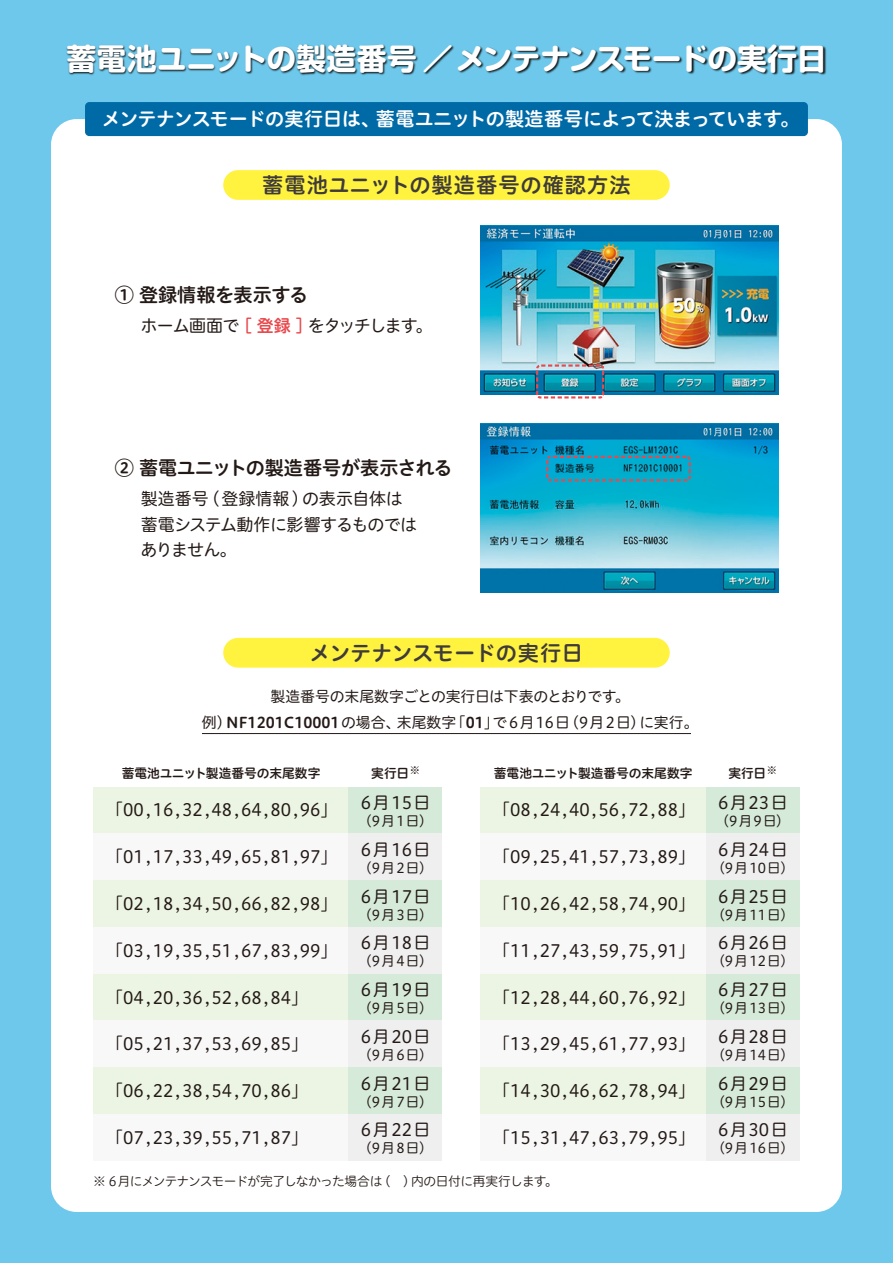
<style>
.page{position:relative;width:893px;height:1263px;background:#6dc8eb}
.page>*{position:absolute;margin:0;border:0;box-sizing:border-box;transform-origin:0 0}
.t1{font:700 29.7px "Soft Go Std";letter-spacing:-.015em;color:#fff}
.t2{font:21.3px "Hiragino UD Sans R Std W6";letter-spacing:.045em;color:#3f3b3a}
.t3{font:21.3px "Hiragino UD Sans R Std W6";letter-spacing:-.025em;color:#3f3b3a}
.t4{font:19.2px "Hiragino UD Sans R Std W6";letter-spacing:-.035em;color:#fff}
.t5{font:19.2px "Hiragino UD Sans R Std W6";letter-spacing:-.02em;color:#231916}
.t6{font:16.95px "Hiragino UD Sans R Std W4";color:#231916}
.t7{font:16.95px/25.5px "Hiragino UD Sans R Std W4";letter-spacing:-.03em;color:#231916}
.t8{font:16.95px "Hiragino UD Sans R Std W4";letter-spacing:-.07em;color:#231916}
.t9{font:14.85px/25.5px "Hiragino UD Sans R Std W4";color:#231916;text-align:center}
.t10{font:13.65px "Hiragino UD Sans R Std W4";letter-spacing:.09em;color:#231916}
.t11{font:12.75px "Hiragino UD Sans R Std W6";color:#231916}
.t12{font:12.75px "Hiragino UD Sans R Std W3";letter-spacing:-.055em;color:#231916}
.s1{font-family:"Hiragino UD Sans R Std W6";color:#e9484d}
.s2{font-family:"Hiragino UD Sans R Std W6"}
</style>
<div class="page">
<div style="left:51px;top:119px;width:791px;height:1093px;background:#fff;border-radius:26px"></div>
<img style="left:480px;top:225px;width:298px;height:169px">
<svg style="left:536px;top:364px;width:68px;height:34px;background:#4c91aa"></svg>
<img style="left:480px;top:424px;width:298px;height:168px">
<svg style="left:546px;top:456px;width:145px;height:25px;background:#1a95b3"></svg>
<div style="left:223px;top:170px;width:447px;height:30px;background:#fff340;border-radius:15px"></div>
<div style="left:223px;top:638px;width:447px;height:30px;background:#fff340;border-radius:15px"></div>
<img style="left:66px;top:44px;width:761px;height:32px">
<div style="left:85px;top:102px;width:723px;height:34px;background:#006aa7;border-radius:4px"></div>
<div style="left:480px;top:787px;width:226px;height:46px;background:#ecf5e3"></div>
<div style="left:480px;top:833px;width:226px;height:47px;background:#f8f8f8"></div>
<div style="left:480px;top:880px;width:226px;height:47px;background:#ecf5e3"></div>
<div style="left:480px;top:927px;width:226px;height:47px;background:#f8f8f8"></div>
<div style="left:480px;top:974px;width:226px;height:46px;background:#ecf5e3"></div>
<div style="left:480px;top:1020px;width:226px;height:47px;background:#f8f8f8"></div>
<div style="left:480px;top:1067px;width:226px;height:47px;background:#ecf5e3"></div>
<div style="left:480px;top:1114px;width:226px;height:47px;background:#f8f8f8"></div>
<div style="left:706px;top:787px;width:93px;height:46px;background:#d5ead8"></div>
<div style="left:706px;top:833px;width:93px;height:47px;background:#efeff0"></div>
<div style="left:706px;top:880px;width:93px;height:47px;background:#d5ead8"></div>
<div style="left:706px;top:927px;width:93px;height:47px;background:#efeff0"></div>
<div style="left:706px;top:974px;width:93px;height:46px;background:#d5ead8"></div>
<div style="left:706px;top:1020px;width:93px;height:47px;background:#efeff0"></div>
<div style="left:706px;top:1067px;width:93px;height:47px;background:#d5ead8"></div>
<div style="left:706px;top:1114px;width:93px;height:47px;background:#efeff0"></div>
<div style="left:94px;top:787px;width:255px;height:46px;background:#ecf5e3"></div>
<div style="left:94px;top:833px;width:255px;height:47px;background:#f8f8f8"></div>
<div style="left:94px;top:880px;width:255px;height:47px;background:#ecf5e3"></div>
<div style="left:94px;top:927px;width:255px;height:47px;background:#f8f8f8"></div>
<div style="left:94px;top:974px;width:255px;height:46px;background:#ecf5e3"></div>
<div style="left:94px;top:1020px;width:255px;height:47px;background:#f8f8f8"></div>
<div style="left:94px;top:1067px;width:255px;height:47px;background:#ecf5e3"></div>
<div style="left:94px;top:1114px;width:255px;height:47px;background:#f8f8f8"></div>
<div style="left:349px;top:787px;width:93px;height:46px;background:#d5ead8"></div>
<div style="left:349px;top:833px;width:93px;height:47px;background:#efeff0"></div>
<div style="left:349px;top:880px;width:93px;height:47px;background:#d5ead8"></div>
<div style="left:349px;top:927px;width:93px;height:47px;background:#efeff0"></div>
<div style="left:349px;top:974px;width:93px;height:46px;background:#d5ead8"></div>
<div style="left:349px;top:1020px;width:93px;height:47px;background:#efeff0"></div>
<div style="left:349px;top:1067px;width:93px;height:47px;background:#d5ead8"></div>
<div style="left:349px;top:1114px;width:93px;height:47px;background:#efeff0"></div>
<hr style="left:202px;top:733px;width:489px;height:1px;background:#231916">
<h1 class="t1" style="left:67px;top:38px;width:761px">蓄電池ユニットの製造番号／メンテナンスモードの実行日</h1>
<p class="t4" style="left:102px;top:104px;width:699px">メンテナンスモードの実行日は、蓄電ユニットの製造番号によって決まっています。</p>
<p class="t2" style="left:262px;top:169px;width:370px">蓄電池ユニットの製造番号の確認方法</p>
<p class="t5" style="left:115px;top:280px;width:195px">① 登録情報を表示する</p>
<p class="t8" style="left:115px;top:313px;width:320px">　 ホーム画面で <span class="s1">[ 登録 ]</span> をタッチします。</p>
<p class="t5" style="left:115px;top:453px;width:339px">② 蓄電ユニットの製造番号が表示される</p>
<p class="t7" style="left:115px;top:485px;width:304px">　 製造番号(登録情報)の表示自体は　 蓄電システム動作に影響するものでは　 ありません。</p>
<p class="t3" style="left:310px;top:636px;width:275px">メンテナンスモードの実行日</p>
<p class="t9" style="left:202px;top:683px;width:498px">製造番号の末尾数字ごとの実行日は下表のとおりです。<br>例）<span class="s2">NF1201C10001</span>の場合、末尾数字「<span class="s2">01</span>」で6月16日（9月2日）に実行。</p>
<p class="t11" style="left:122px;top:764px;width:200px">蓄電池ユニット製造番号の末尾数字</p>
<p class="t6" style="left:106px;top:797px;width:233px">「00,16,32,48,64,80,96」</p>
<p class="t6" style="left:106px;top:844px;width:233px">「01,17,33,49,65,81,97」</p>
<p class="t6" style="left:106px;top:891px;width:233px">「02,18,34,50,66,82,98」</p>
<p class="t6" style="left:106px;top:938px;width:233px">「03,19,35,51,67,83,99」</p>
<p class="t6" style="left:106px;top:984px;width:203px">「04,20,36,52,68,84」</p>
<p class="t6" style="left:106px;top:1031px;width:203px">「05,21,37,53,69,85」</p>
<p class="t6" style="left:106px;top:1078px;width:203px">「06,22,38,54,70,86」</p>
<p class="t6" style="left:106px;top:1125px;width:203px">「07,23,39,55,71,87」</p>
<p class="t11" style="left:371px;top:764px;width:50px">実行日<sup>※</sup></p>
<p class="t6" style="left:361px;top:790px;width:71px">6月15日</p>
<p class="t10" style="left:358px;top:811px;width:76px">（9月1日）</p>
<p class="t6" style="left:361px;top:837px;width:71px">6月16日</p>
<p class="t10" style="left:358px;top:857px;width:76px">（9月2日）</p>
<p class="t6" style="left:361px;top:883px;width:71px">6月17日</p>
<p class="t10" style="left:358px;top:904px;width:76px">（9月3日）</p>
<p class="t6" style="left:361px;top:930px;width:71px">6月18日</p>
<p class="t10" style="left:358px;top:951px;width:76px">（9月4日）</p>
<p class="t6" style="left:361px;top:977px;width:71px">6月19日</p>
<p class="t10" style="left:358px;top:998px;width:76px">（9月5日）</p>
<p class="t6" style="left:361px;top:1024px;width:71px">6月20日</p>
<p class="t10" style="left:358px;top:1044px;width:76px">（9月6日）</p>
<p class="t6" style="left:361px;top:1070px;width:71px">6月21日</p>
<p class="t10" style="left:358px;top:1091px;width:76px">（9月7日）</p>
<p class="t6" style="left:361px;top:1117px;width:71px">6月22日</p>
<p class="t10" style="left:358px;top:1138px;width:76px">（9月8日）</p>
<p class="t11" style="left:494px;top:764px;width:200px">蓄電池ユニット製造番号の末尾数字</p>
<p class="t11" style="left:728px;top:764px;width:50px">実行日<sup>※</sup></p>
<p class="t6" style="left:718px;top:790px;width:71px">6月23日</p>
<p class="t10" style="left:715px;top:811px;width:76px">（9月9日）</p>
<p class="t6" style="left:718px;top:837px;width:71px">6月24日</p>
<p class="t10" style="left:711px;top:857px;width:84px">（9月10日）</p>
<p class="t6" style="left:718px;top:883px;width:71px">6月25日</p>
<p class="t10" style="left:711px;top:904px;width:84px">（9月11日）</p>
<p class="t6" style="left:718px;top:930px;width:71px">6月26日</p>
<p class="t10" style="left:711px;top:951px;width:84px">（9月12日）</p>
<p class="t6" style="left:718px;top:977px;width:71px">6月27日</p>
<p class="t10" style="left:711px;top:998px;width:84px">（9月13日）</p>
<p class="t6" style="left:718px;top:1024px;width:71px">6月28日</p>
<p class="t10" style="left:711px;top:1044px;width:84px">（9月14日）</p>
<p class="t6" style="left:718px;top:1070px;width:71px">6月29日</p>
<p class="t10" style="left:711px;top:1091px;width:84px">（9月15日）</p>
<p class="t6" style="left:718px;top:1117px;width:71px">6月30日</p>
<p class="t10" style="left:711px;top:1138px;width:84px">（9月16日）</p>
<p class="t6" style="left:493px;top:797px;width:203px">「08,24,40,56,72,88」</p>
<p class="t6" style="left:493px;top:844px;width:203px">「09,25,41,57,73,89」</p>
<p class="t6" style="left:493px;top:891px;width:203px">「10,26,42,58,74,90」</p>
<p class="t6" style="left:493px;top:938px;width:203px">「11,27,43,59,75,91」</p>
<p class="t6" style="left:493px;top:984px;width:203px">「12,28,44,60,76,92」</p>
<p class="t6" style="left:493px;top:1031px;width:212px">「13,29,45,61,77,93」　</p>
<p class="t6" style="left:493px;top:1078px;width:203px">「14,30,46,62,78,94」</p>
<p class="t6" style="left:493px;top:1125px;width:212px">「15,31,47,63,79,95」　</p>
<p class="t12" style="left:93px;top:1172px;width:466px">※ 6月にメンテナンスモードが完了しなかった場合は (　) 内の日付に再実行します。</p>
</div>
